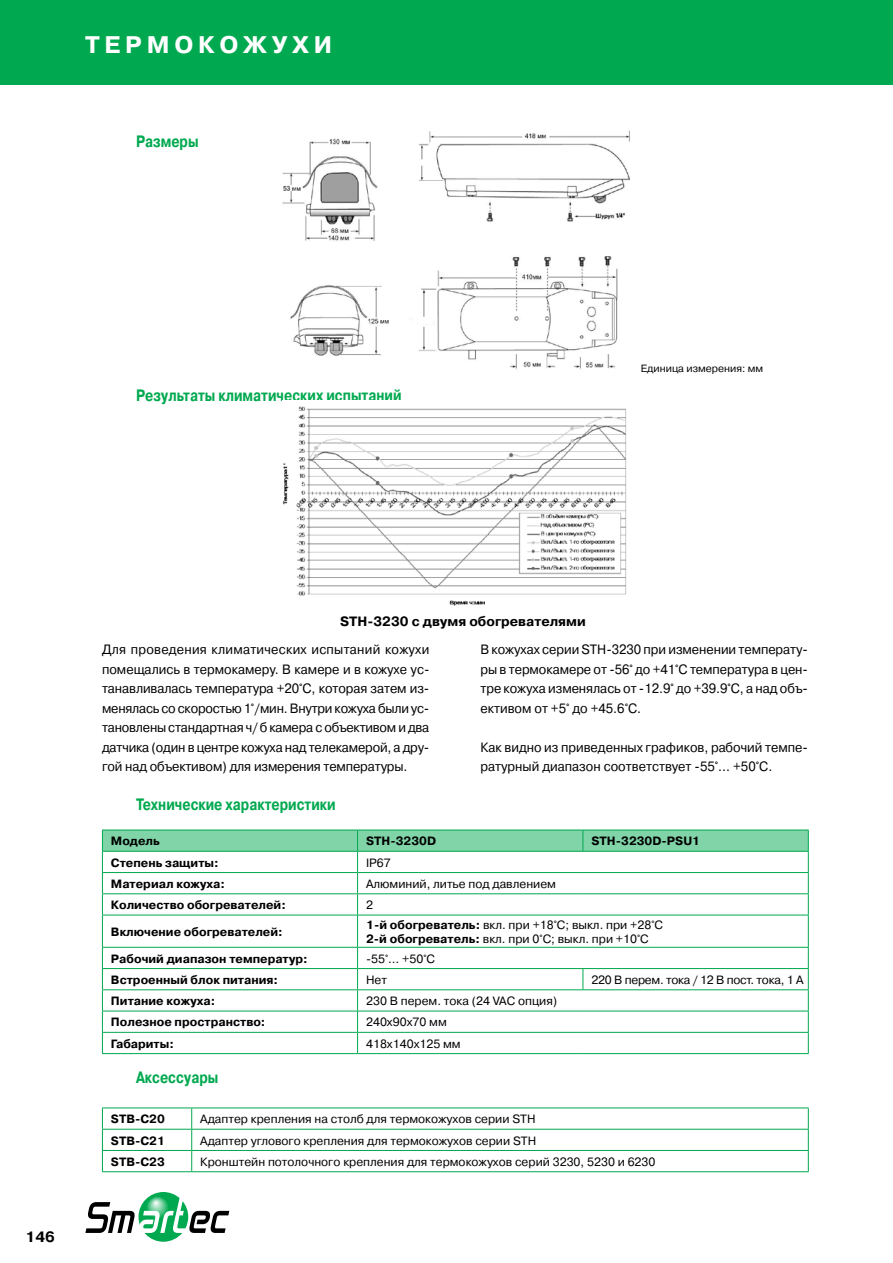
<style>
.page{position:relative;width:893px;height:1263px;background:#fff}
.page>*{position:absolute;margin:0;border:0;box-sizing:border-box;transform-origin:0 0}
.t1{font:700 24px "Pragmatica C";letter-spacing:.2em;color:#fff}
.t2{font:700 16.5px "Pragmatica C";color:#00a94f;scale:.8 1}
.t3{font:700 15px "Pragmatica C";color:#000}
.t4{font:13.5px/19.5px "Pragmatica C";letter-spacing:-.005em;color:#000;text-align:justify;scale:.95 1}
.t5{font:700 13.5px "Pragmatica C";color:#000}
.t6{font:12px/14.4px "Pragmatica C";color:#000}
.t7{font:700 12px "Pragmatica C";color:#000}
.t8{font:12px "Pragmatica C";letter-spacing:-.02em;color:#000}
.t9{font:10.5px "Pragmatica C";color:#000}
.s1{font-weight:700}
</style>
<div class="page">
<div style="left:0;top:0;width:893px;height:85px;background:#00a94f"></div>
<svg style="left:85px;top:1192px;width:144px;height:50px"></svg>
<img style="left:282px;top:130px;width:348px;height:239px">
<img style="left:283px;top:406px;width:344px;height:200px">
<hr style="left:102px;top:915px;width:1px;height:32px;background:#00a94f">
<svg style="left:102px;top:948px;width:1px;height:105px"></svg>
<svg style="left:102px;top:830px;width:707px;height:85px"></svg>
<hr style="left:357px;top:915px;width:1px;height:32px;background:#00a94f">
<hr style="left:808px;top:915px;width:1px;height:32px;background:#00a94f">
<svg style="left:583px;top:969px;width:1px;height:20px"></svg>
<svg style="left:357px;top:948px;width:1px;height:105px"></svg>
<svg style="left:808px;top:948px;width:1px;height:105px"></svg>
<hr style="left:102px;top:872px;width:256px;height:1px;background:#00a94f">
<hr style="left:358px;top:872px;width:225px;height:1px;background:#00a94f">
<hr style="left:583px;top:872px;width:226px;height:1px;background:#00a94f">
<hr style="left:102px;top:893px;width:256px;height:1px;background:#00a94f">
<hr style="left:358px;top:893px;width:225px;height:1px;background:#00a94f">
<hr style="left:583px;top:893px;width:226px;height:1px;background:#00a94f">
<hr style="left:102px;top:915px;width:256px;height:1px;background:#00a94f">
<hr style="left:358px;top:915px;width:225px;height:1px;background:#00a94f">
<hr style="left:583px;top:915px;width:226px;height:1px;background:#00a94f">
<hr style="left:102px;top:947px;width:256px;height:1px;background:#00a94f">
<hr style="left:358px;top:947px;width:225px;height:1px;background:#00a94f">
<hr style="left:583px;top:947px;width:226px;height:1px;background:#00a94f">
<hr style="left:102px;top:968px;width:256px;height:1px;background:#00a94f">
<hr style="left:358px;top:968px;width:225px;height:1px;background:#00a94f">
<hr style="left:583px;top:968px;width:226px;height:1px;background:#00a94f">
<hr style="left:102px;top:989px;width:256px;height:1px;background:#00a94f">
<hr style="left:358px;top:989px;width:225px;height:1px;background:#00a94f">
<hr style="left:583px;top:989px;width:226px;height:1px;background:#00a94f">
<hr style="left:102px;top:1011px;width:256px;height:1px;background:#00a94f">
<hr style="left:358px;top:1011px;width:225px;height:1px;background:#00a94f">
<hr style="left:583px;top:1011px;width:226px;height:1px;background:#00a94f">
<hr style="left:102px;top:1032px;width:256px;height:1px;background:#00a94f">
<hr style="left:358px;top:1032px;width:225px;height:1px;background:#00a94f">
<hr style="left:583px;top:1032px;width:226px;height:1px;background:#00a94f">
<hr style="left:102px;top:1053px;width:256px;height:1px;background:#00a94f">
<hr style="left:358px;top:1053px;width:225px;height:1px;background:#00a94f">
<hr style="left:583px;top:1053px;width:226px;height:1px;background:#00a94f">
<svg style="left:102px;top:1108px;width:1px;height:63px"></svg>
<hr style="left:102px;top:1107px;width:90px;height:1px;background:#00a94f">
<hr style="left:192px;top:1107px;width:617px;height:1px;background:#00a94f">
<svg style="left:191px;top:1108px;width:1px;height:63px"></svg>
<svg style="left:808px;top:1108px;width:1px;height:63px"></svg>
<hr style="left:102px;top:1129px;width:90px;height:1px;background:#00a94f">
<hr style="left:192px;top:1129px;width:617px;height:1px;background:#00a94f">
<hr style="left:102px;top:1150px;width:90px;height:1px;background:#00a94f">
<hr style="left:192px;top:1150px;width:617px;height:1px;background:#00a94f">
<hr style="left:102px;top:1171px;width:90px;height:1px;background:#00a94f">
<hr style="left:192px;top:1171px;width:617px;height:1px;background:#00a94f">
<h1 class="t1" style="left:85px;top:31px;width:249px">ТЕРМОКОЖУХИ</h1>
<p class="t2" style="left:136px;top:132px;width:80px">Размеры</p>
<p class="t2" style="left:136px;top:386px;width:333px">Результаты климатических испытаний</p>
<p class="t9" style="left:641px;top:362px;width:124px">Единица измерения: мм</p>
<p class="t3" style="left:26px;top:1228px;width:31px">146</p>
<p class="t5" style="left:340px;top:613px;width:247px">STH-3230 с двумя обогревателями</p>
<p class="t4" style="left:102px;top:640px;width:346px">Для проведения климатических испытаний кожухи помещались в термокамеру. В камере и в кожухе ус&shy;танавливалась температура +20°С, которая затем из&shy;менялась со скоростью 1°/мин. Внутри кожуха были ус&shy;тановлены стандартная ч/ б камера с объективом и два датчика (один в центре кожуха над телекамерой, а дру&shy;гой над объективом) для измерения температуры.</p>
<p class="t4" style="left:480px;top:640px;width:346px">В кожухах серии STH-3230 при изменении температу&shy;ры в термокамере от -56° до +41°С температура в цен&shy;тре кожуха изменялась от -12. 9° до +39. 9°С, а над объ&shy;ективом от +5° до +45. 6°С.</p>
<p class="t4" style="left:480px;top:737px;width:346px">Как видно из приведенных графиков, рабочий темпе&shy;ратурный диапазон соответствует -55°… +50°С.</p>
<p class="t2" style="left:136px;top:795px;width:251px">Технические характеристики</p>
<p class="t7" style="left:111px;top:834px;width:50px">Модель</p>
<p class="t7" style="left:366px;top:834px;width:72px">STH-3230D</p>
<p class="t7" style="left:591px;top:834px;width:110px">STH-3230D-PSU1</p>
<p class="t7" style="left:111px;top:856px;width:109px">Степень защиты:</p>
<p class="t6" style="left:366px;top:855px;width:26px">IP67</p>
<p class="t7" style="left:111px;top:877px;width:116px">Материал кожуха:</p>
<p class="t6" style="left:366px;top:876px;width:191px">Алюминий, литье под давлением</p>
<p class="t7" style="left:111px;top:898px;width:176px">Количество обогревателей:</p>
<p class="t6" style="left:366px;top:898px;width:8px">2</p>
<p class="t7" style="left:111px;top:925px;width:173px">Включение обогревателей:</p>
<p class="t6" style="left:366px;top:917px;width:298px"><span class="s1">1-й обогреватель:</span> вкл. при +18°С; выкл. при +28°С<br><span class="s1">2-й обогреватель:</span> вкл. при 0°С; выкл. при +10°С</p>
<p class="t7" style="left:111px;top:952px;width:198px">Рабочий диапазон температур:</p>
<p class="t6" style="left:366px;top:951px;width:70px">-55°… +50°С</p>
<p class="t7" style="left:111px;top:973px;width:169px">Встроенный блок питания:</p>
<p class="t6" style="left:366px;top:972px;width:22px">Нет</p>
<p class="t8" style="left:591px;top:973px;width:214px">220 В перем. тока / 12 В пост. тока, 1 А</p>
<p class="t7" style="left:111px;top:994px;width:106px">Питание кожуха:</p>
<p class="t6" style="left:366px;top:994px;width:193px">230 В перем. тока (24 VAC опция)</p>
<p class="t7" style="left:111px;top:1015px;width:156px">Полезное пространство:</p>
<p class="t6" style="left:366px;top:1015px;width:82px">240х90х70 мм</p>
<p class="t7" style="left:111px;top:1037px;width:65px">Габариты:</p>
<p class="t6" style="left:366px;top:1036px;width:96px">418x140x125 мм</p>
<p class="t2" style="left:136px;top:1068px;width:104px">Аксессуары</p>
<p class="t7" style="left:111px;top:1112px;width:55px">STB-C20</p>
<p class="t6" style="left:200px;top:1112px;width:337px">Адаптер крепления на столб для термокожухов серии STH</p>
<p class="t7" style="left:111px;top:1134px;width:56px">STB-C21</p>
<p class="t6" style="left:200px;top:1133px;width:338px">Адаптер углового крепления для термокожухов серии STH</p>
<p class="t7" style="left:111px;top:1155px;width:55px">STB-C23</p>
<p class="t6" style="left:200px;top:1154px;width:457px">Кронштейн потолочного крепления для термокожухов серий 3230, 5230 и 6230</p>
</div>
